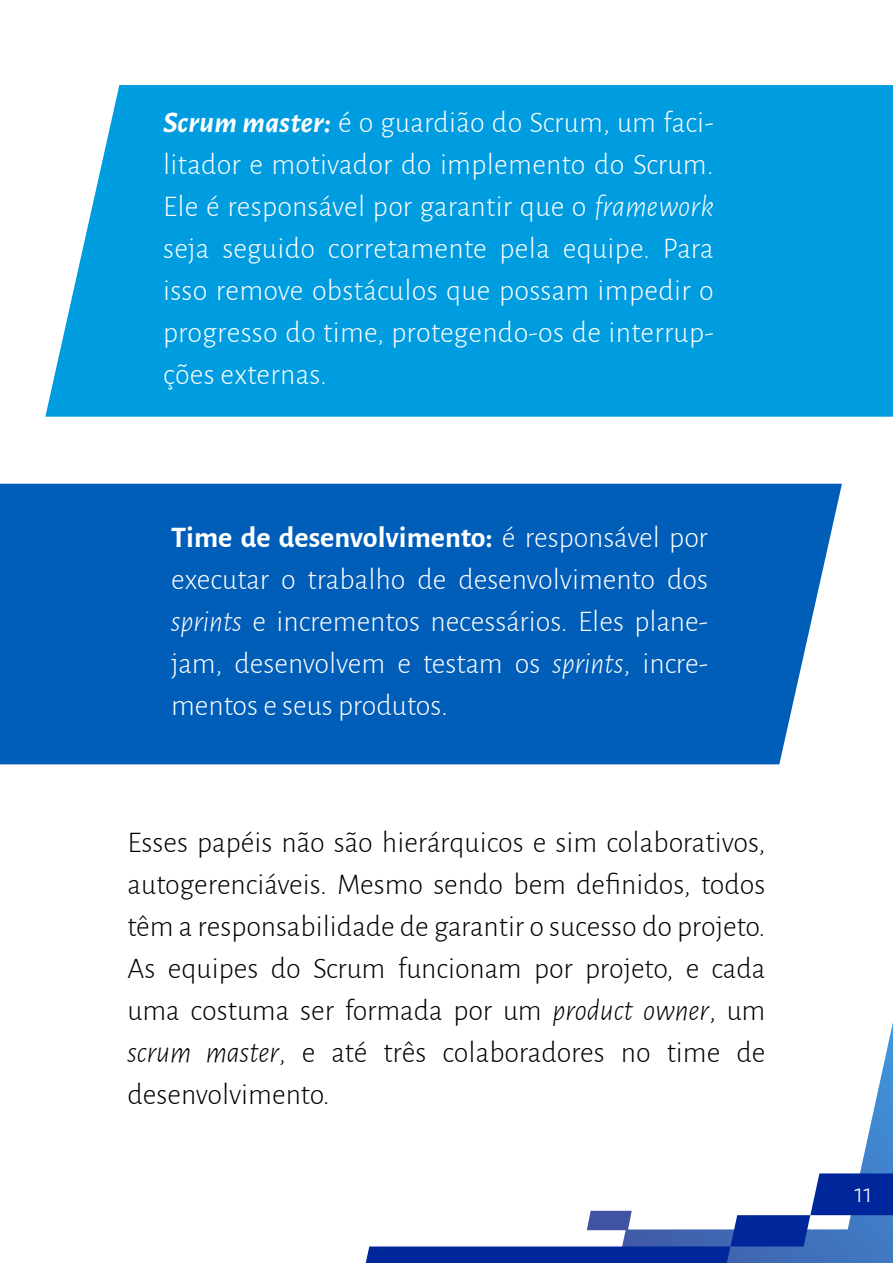
<style>
.page{position:relative;width:893px;height:1263px;background:#fff}
.page>*{position:absolute;margin:0;border:0;box-sizing:border-box;transform-origin:0 0}
.t1{font:300 30px/42px "Alegreya Sans";color:#fff;text-align:justify}
.t2{font:300 30px/42px "Alegreya Sans";color:#000;text-align:justify}
.t3{font:300 27px "Alegreya Sans";color:#fff}
.s1{font-weight:700;font-style:italic}
.s2{font-style:italic}
.s3{font-weight:700}
</style>
<div class="page">
<div style="left:45px;top:85px;width:848px;height:332px;background:#009ce0"></div>
<div style="left:0;top:484px;width:842px;height:280px;background:#005eb8"></div>
<svg style="left:860px;top:1022px;width:33px;height:151px"></svg>
<svg style="left:366px;top:1173px;width:527px;height:90px"></svg>
<p class="t1" style="left:163px;top:101px;width:552px"><span class="s1">Scrum master:</span> é o guardião do Scrum, um faci&shy;litador e motivador do implemento do Scrum.<br>Ele é responsável por garantir que o <span class="s2">framework </span>seja seguido corretamente pela equipe. Para isso remove obstáculos que possam impedir o progresso do time, protegendo-os de interrup&shy;ções externas.</p>
<p class="t1" style="left:171px;top:515px;width:538px"><span class="s3">Time de desenvolvimento:</span> é responsável por executar o trabalho de desenvolvimento dos <span class="s2">sprints</span> e incrementos necessários. Eles plane&shy;jam, desenvolvem e testam os <span class="s2">sprints</span>, incre&shy;mentos e seus produtos.</p>
<p class="t2" style="left:128px;top:820px;width:639px">Esses papéis não são hierárquicos e sim colaborativos, autogerenciáveis. Mesmo sendo bem definidos, todos têm a responsabilidade de garantir o sucesso do projeto.<br>As equipes do Scrum funcionam por projeto, e cada uma costuma ser formada por um <span class="s2">product owner</span>, um <span class="s2">scrum master</span>, e até três colaboradores no time de desenvolvimento.</p>
<p class="t3" style="left:854px;top:1175px;width:20px">11</p>
</div>
